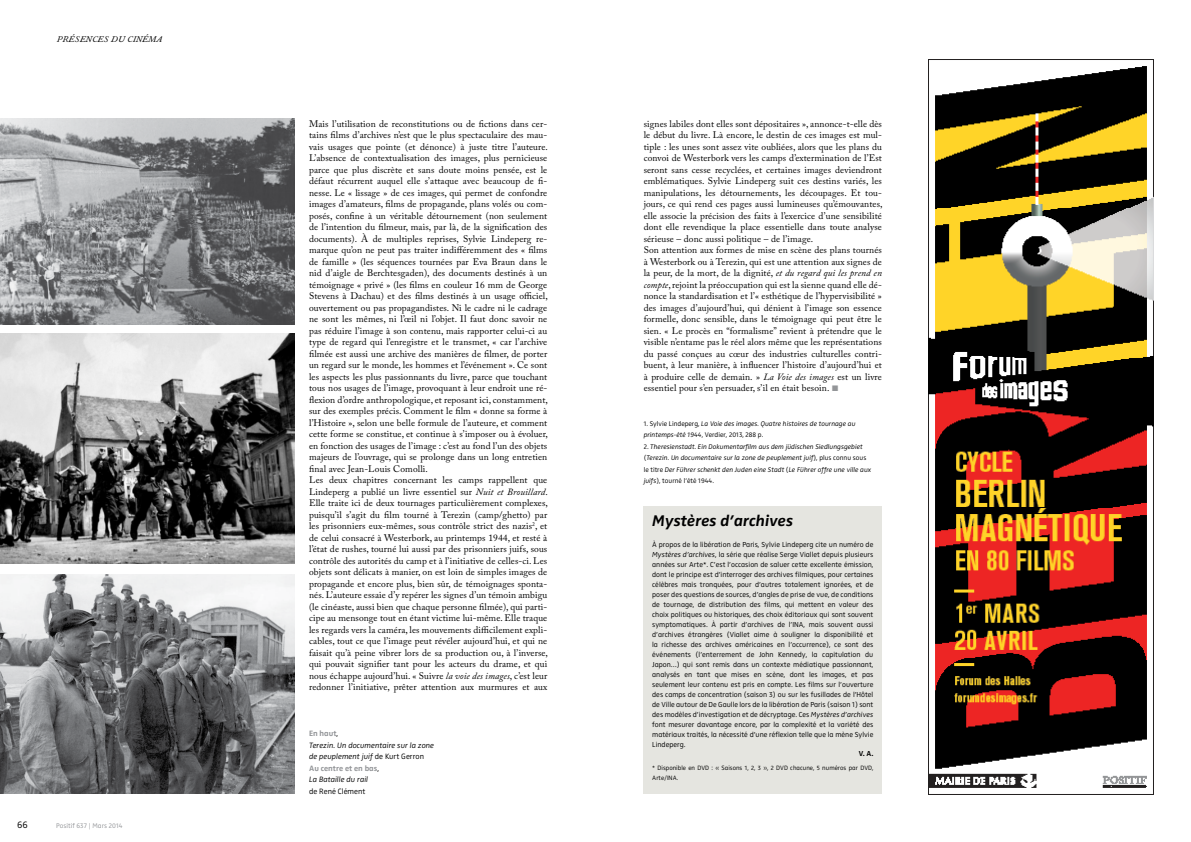
<style>
.page{position:relative;width:1191px;height:842px;background:#fff}
.page>*{position:absolute;margin:0;border:0;box-sizing:border-box;transform-origin:0 0}
.t1{font:16px "Zwo Alt LF w 6 Italic";color:#000}
.t2{font:italic 10px "Fournier MT Std";color:#000}
.t3{font:10px "Zwo Alt LF w 3";color:#000}
.t4{font:9.5px/11.5px "Adobe Caslon Pro";letter-spacing:.01em;color:#000}
.t5{font:8px/11.5px "Zwo Alt LF w 3 Italic";color:#000}
.t6{font:8px "Zwo Alt LF w 6";color:#919396}
.t7{font:8px "Zwo Alt LF w 3";color:#000}
.t8{font:7.5px/10px "Zwo Alt LF w 3";color:#000;text-align:justify}
.t9{font:7.5px "Zwo Alt LF w 6";color:#000}
.t10{font:7px/11.5px "Zwo Alt LF w 3 Italic";color:#000}
.t11{font:7px "Zwo Alt LF w 3";color:#000}
.t12{font:7px "Zwo Alt LF w 3";color:#939598}
.t13{font:6.5px/9.5px "Zwo Alt LF w 3";color:#000}
.s1{font-style:italic}
.s2{color:#939598}
.s3{font-family:"Zwo Alt LF w 3"}
.s4{font-family:"Zwo Alt LF w 3 Italic"}
.s5{font-family:"Zwo Alt LF w 3";color:#000}
</style>
<div class="page">
<img style="left:928px;top:59px;width:226px;height:736px">
<div style="left:643px;top:506px;width:239px;height:288px;background:#e5e5e0"></div>
<img style="left:0;top:119px;width:295px;height:206px">
<img style="left:0;top:333px;width:295px;height:230px">
<img style="left:0;top:575px;width:295px;height:218px">
<p class="t2" style="left:57px;top:33px;width:94px">PRÉSENCES D U CINÉMA</p>
<p class="t3" style="left:17px;top:819px;width:12px">66</p>
<p class="t12" style="left:56px;top:822px;width:68px">Positif 637 | Mars 2014</p>
<p class="t4" style="left:309px;top:117px;width:240px">Mais l’utilisation de reconstitutions ou de fictions dans cer&shy;tains films d’archives n’est que le plus spectaculaire des mau&shy;vais usages que pointe (et dénonce) à juste titre l’auteure.<br>L’absence de contextualisation des images, plus pernicieuse parce que plus discrète et sans doute moins pensée, est le défaut récurrent auquel elle s’attaque avec beaucoup de fi&shy;nesse. Le « lissage » de ces images, qui permet de confondre images d’amateurs, films de propagande, plans volés ou com&shy;posés, confine à un véritable détournement (non seulement de l’intention du filmeur, mais, par là, de la signification des documents). À de multiples reprises, Sylvie Lindeperg re&shy;marque qu’on ne peut pas traiter indifféremment des « films de famille » (les séquences tournées par Eva Braun dans le nid d’aigle de Berchtesgaden), des documents destinés à un témoignage « privé » (les films en couleur 16 mm de George Stevens à Dachau) et des films destinés à un usage officiel, ouvertement ou pas propagandistes. Ni le cadre ni le cadrage ne sont les mêmes, ni l’œil ni l’objet. Il faut donc savoir ne pas réduire l’image à son contenu, mais rapporter celui-ci au type de regard qui l’enregistre et le transmet, « car l’archive filmée est aussi une archive des manières de filmer, de porter un regard sur le monde, les hommes et l’événement ». Ce sont les aspects les plus passionnants du livre, parce que touchant tous nos usages de l’image, provoquant à leur endroit une ré&shy;flexion d’ordre anthropologique, et reposant ici, constamment, sur des exemples précis. Comment le film « donne sa forme à l’Histoire », selon une belle formule de l’auteure, et comment cette forme se constitue, et continue à s’imposer ou à évoluer, en fonction des usages de l’image : c’est au fond l’un des objets majeurs de l’ouvrage, qui se prolonge dans un long entretien final avec Jean-Louis Comolli.<br>Les deux chapitres concernant les camps rappellent que Lindeperg a publié un livre essentiel sur <span class="s1">Nuit et Brouillard</span>.<br>Elle traite ici de deux tournages particulièrement complexes, puisqu’il s’agit du film tourné à Terezin (camp/ghetto) par les prisonniers eux-mêmes, sous contrôle strict des nazis<sup>2</sup>, et de celui consacré à Westerbork, au printemps 1944, et resté à l’état de rushes, tourné lui aussi par des prisonniers juifs, sous contrôle des autorités du camp et à l’initiative de celles-ci. Les objets sont délicats à manier, on est loin de simples images de propagande et encore plus, bien sûr, de témoignages sponta&shy;nés. L’auteure essaie d’y repérer les signes d’un témoin ambigu (le cinéaste, aussi bien que chaque personne filmée), qui parti&shy;cipe au mensonge tout en étant victime lui-même. Elle traque les regards vers la caméra, les mouvements difficilement expli&shy;cables, tout ce que l’image peut révéler aujourd’hui, et qui ne faisait qu’à peine vibrer lors de sa production ou, à l’inverse, qui pouvait signifier tant pour les acteurs du drame, et qui nous échappe aujourd’hui. « Suivre <span class="s1">la voie des images</span>, c’est leur redonner l’initiative, prêter attention aux murmures et aux</p>
<p class="t4" style="left:643px;top:118px;width:240px">signes labiles dont elles sont dépositaires », annonce-t-elle dès le début du livre. Là encore, le destin de ces images est mul&shy;tiple : les unes sont assez vite oubliées, alors que les plans du convoi de Westerbork vers les camps d’extermination de l’Est seront sans cesse recyclées, et certaines images deviendront emblématiques. Sylvie Lindeperg suit ces destins variés, les manipulations, les détournements, les découpages. Et tou&shy;jours, ce qui rend ces pages aussi lumineuses qu’émouvantes, elle associe la précision des faits à l’exercice d’une sensibilité dont elle revendique la place essentielle dans toute analyse sérieuse – donc aussi politique – de l’image.<br>Son attention aux formes de mise en scène des plans tournés à Westerbork ou à Terezin, qui est une attention aux signes de la peur, de la mort, de la dignité, <span class="s1">et du regard qui les prend en compte</span>, rejoint la préoccupation qui est la sienne quand elle dé&shy;nonce la standardisation et l’« esthétique de l’hypervisibilité » des images d’aujourd’hui, qui dénient à l’image son essence formelle, donc sensible, dans le témoignage qui peut être le sien. « Le procès en “formalisme” revient à prétendre que le visible n’entame pas le réel alors même que les représentations du passé conçues au cœur des industries culturelles contri&shy;buent, à leur manière, à influencer l’histoire d’aujourd’hui et à produire celle de demain. » <span class="s1">La Voie des images</span> est un livre essentiel pour s’en persuader, s’il en était besoin. <span class="s2">■</span></p>
<p class="t10" style="left:643px;top:417px;width:213px"><span class="s3">1. Sylvie Lindeperg,</span> La Voie des images. Quatre histoires de tournage au</p>
<p class="t11" style="left:643px;top:431px;width:121px"><span class="s4">printemps-été 1944</span>, Verdier, 2013, 288 p.</p>
<p class="t10" style="left:643px;top:440px;width:229px"><span class="s3">2.</span> Theresienstadt. Ein Dokumentarfilm aus dem jüdischen Siedlungsgebiet <span class="s3">(</span>Terezin. Un documentaire sur la zone de peuplement juif<span class="s3">), plus connu sous le titre</span> Der Führer schenkt den Juden eine Stadt <span class="s3">(</span>Le Führer offre une ville aux</p>
<p class="t11" style="left:643px;top:477px;width:72px"><span class="s4">juifs</span>), tourné l’été 1944.</p>
<h1 class="t1" style="left:652px;top:511px;width:142px">Mystères d’archives</h1>
<p class="t8" style="left:652px;top:539px;width:223px">À propos de la libération de Paris, Sylvie Lindeperg cite un numéro de <span class="s4">Mystères d’archives</span>, la série que réalise Serge Viallet depuis plusieurs années sur Arte*. C’est l’occasion de saluer cette excellente émission, dont le principe est d’interroger des archives filmiques, pour certaines célèbres mais tronquées, pour d’autres totalement ignorées, et de poser des questions de sources, d’angles de prise de vue, de conditions de tournage, de distribution des films, qui mettent en valeur des choix politiques ou historiques, des choix éditoriaux qui sont souvent symptomatiques. À partir d’archives de l’INA, mais souvent aussi d’archives étrangères (Viallet aime à souligner la disponibilité et la richesse des archives américaines en l’occurrence), ce sont des événements (l’enterrement de John Kennedy, la capitulation du Japon…) qui sont remis dans un contexte médiatique passionnant, analysés en tant que mises en scène, dont les images, et pas seulement leur contenu est pris en compte. Les films sur l’ouverture des camps de concentration (saison 3) ou sur les fusillades de l’Hôtel de Ville autour de De Gaulle lors de la libération de Paris (saison 1) sont des modèles d’investigation et de décryptage. Ces <span class="s4">Mystères d’archives </span>font mesurer davantage encore, par la complexité et la variété des matériaux traités, la nécessité d’une réflexion telle que la mène Sylvie Lindeperg.</p>
<p class="t9" style="left:859px;top:749px;width:16px">V. A.</p>
<p class="t13" style="left:652px;top:763px;width:223px">* Disponible en DVD : « Saisons 1, 2, 3 », 2 DVD chacune, 5 numéros par DVD,<br>Arte/INA.</p>
<p class="t6" style="left:309px;top:729px;width:31px">En haut<span class="s5">,</span></p>
<p class="t5" style="left:309px;top:739px;width:127px">Terezin. Un documentaire sur la zone de peuplement juif <span class="s3">de Kurt Gerron</span></p>
<p class="t6" style="left:309px;top:763px;width:71px">Au centre et en bas<span class="s5">,</span></p>
<p class="t5" style="left:309px;top:774px;width:60px">La Bataille du rail</p>
<p class="t7" style="left:309px;top:786px;width:58px">de René Clément</p>
</div>
